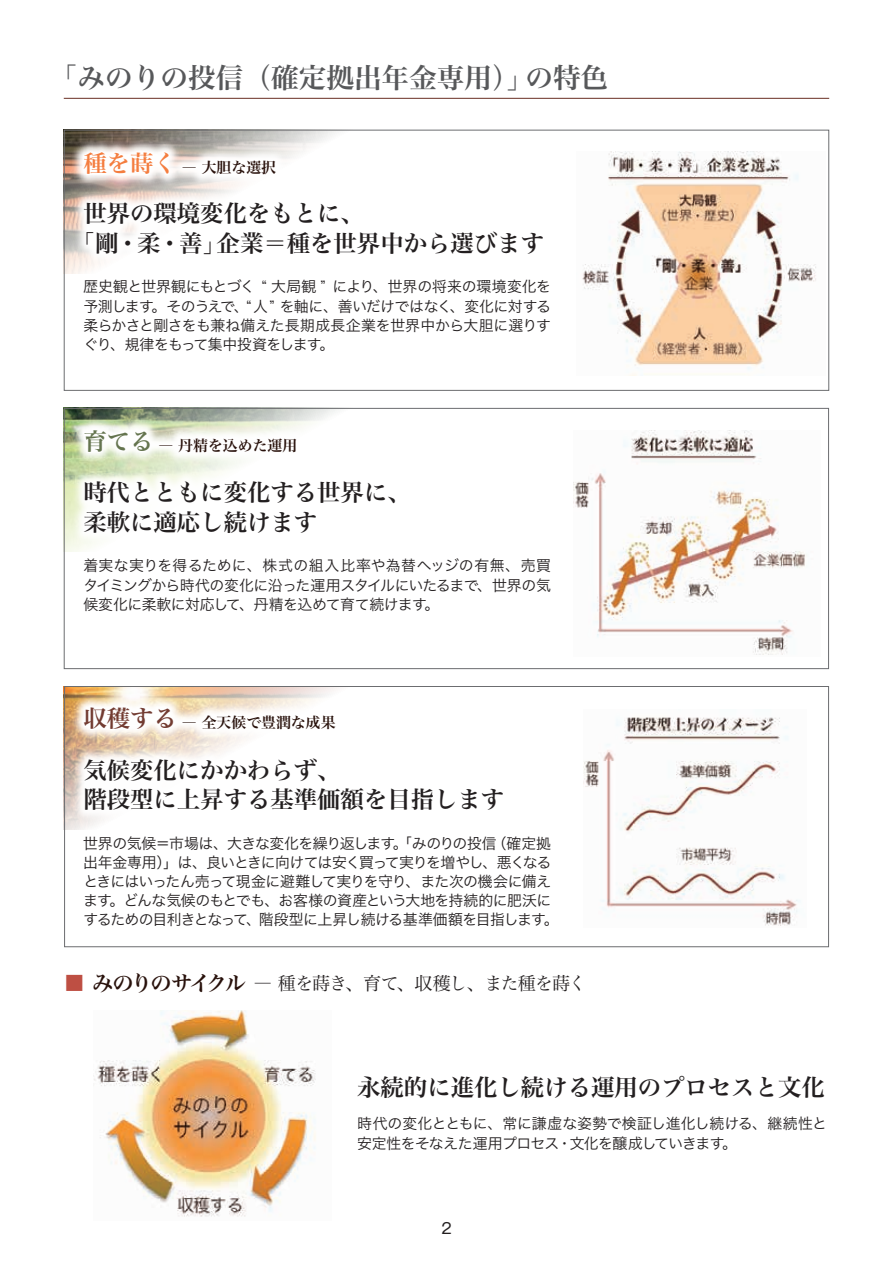
<style>
.page{position:relative;width:893px;height:1263px;background:#fff}
.page>*{position:absolute;margin:0;border:0;box-sizing:border-box;transform-origin:0 0}
.t1{font:27.6px "Hira Min Pro W6";color:#57585a}
.t2{font:23.4px/29.7px "Hira Min Pro W6";color:#231f20}
.t3{font:18px "Hira Min Pro W3";letter-spacing:-.06em;color:#231f20}
.t4{font:14.85px/19.2px "Hira Kaku Pro W3";letter-spacing:-.035em;color:#231f20}
.t5{font:14.85px "Hira Min Pro W6";color:#28110b}
.t6{font:14.85px "Gothic MB101 Pr 6";color:#231f20}
.s1{font-size:23.4px;color:#f47d3f}
.s2{font-size:23.4px;color:#64744e}
.s3{font-size:23.4px;color:#723b31}
.s4{font-family:"Hira Min Pro W6";font-size:21.3px;color:#be4f43}
.s5{font-family:"Hira Min Pro W6";font-size:21.3px;color:#28110b}
</style>
<div class="page">
<img style="left:93px;top:1010px;width:223px;height:207px">
<img style="left:66px;top:410px;width:271px;height:141px">
<img style="left:66px;top:132px;width:270px;height:141px">
<img style="left:66px;top:688px;width:271px;height:141px">
<div style="left:64px;top:130px;width:765px;height:261px;border:1px solid #6c6d70"></div>
<div style="left:64px;top:408px;width:765px;height:261px;border:1px solid #6c6d70"></div>
<div style="left:64px;top:686px;width:765px;height:261px;border:1px solid #6c6d70"></div>
<img style="left:582px;top:152px;width:234px;height:223px">
<img style="left:573px;top:431px;width:233px;height:224px">
<img style="left:583px;top:717px;width:217px;height:209px">
<svg style="left:70px;top:139px;width:219px;height:49px"></svg>
<svg style="left:81px;top:150px;width:90px;height:40px"></svg>
<svg style="left:199px;top:150px;width:79px;height:40px"></svg>
<div style="left:71px;top:190px;width:492px;height:174px;background:#fff"></div>
<svg style="left:70px;top:416px;width:239px;height:50px"></svg>
<svg style="left:82px;top:426px;width:70px;height:28px"></svg>
<svg style="left:176px;top:433px;width:122px;height:28px"></svg>
<div style="left:71px;top:469px;width:492px;height:155px;background:#fff"></div>
<svg style="left:70px;top:693px;width:267px;height:50px"></svg>
<svg style="left:81px;top:703px;width:94px;height:29px"></svg>
<svg style="left:199px;top:704px;width:138px;height:42px"></svg>
<div style="left:71px;top:746px;width:492px;height:193px;background:#fff"></div>
<hr style="left:64px;top:98px;width:765px;height:1px;background:#723b31">
<h1 class="t1" style="left:50px;top:53px;width:560px">「みのりの投信（確定拠出年金専用）」の特色</h1>
<p class="t5" style="left:83px;top:155px;width:194px"><span class="s1">種を蒔く</span> ― 大胆な選択</p>
<h2 class="t2" style="left:72px;top:197px;width:474px;text-indent:12px">世界の環境変化をもとに、<br>「剛・柔・善」企業＝種を世界中から選びます</h2>
<p class="t4" style="left:83px;top:276px;width:469px;text-align:justify">歴史観と世界観にもとづく “ 大局観 ” により、世界の将来の環境変化を予測します。そのうえで、“人” を軸に、善いだけではなく、変化に対する柔らかさと剛さをも兼ね備えた長期成長企業を世界中から大胆に選りすぐり、規律をもって集中投資をします。</p>
<p class="t5" style="left:83px;top:432px;width:216px"><span class="s2">育てる</span> ― 丹精を込めた運用</p>
<h2 class="t2" style="left:83px;top:476px;width:329px">時代とともに変化する世界に、柔軟に適応し続けます</h2>
<p class="t4" style="left:83px;top:555px;width:469px;text-align:justify">着実な実りを得るために、株式の組入比率や為替ヘッジの有無、売買タイミングから時代の変化に沿った運用スタイルにいたるまで、世界の気候変化に柔軟に対応して、丹精を込めて育て続けます。</p>
<p class="t5" style="left:83px;top:709px;width:254px"><span class="s3">収穫する</span> ― 全天候で豊潤な成果</p>
<h2 class="t2" style="left:83px;top:753px;width:422px">気候変化にかかわらず、<br>階段型に上昇する基準価額を目指します</h2>
<p class="t4" style="left:83px;top:832px;width:477px">世界の気候＝市場は、大きな変化を繰り返します。「みのりの投信（確定拠出年金専用）」は、良いときに向けては安く買って実りを増やし、悪くなるときにはいったん売って現金に避難して実りを守り、また次の機会に備えます。どんな気候のもとでも、お客様の資産という大地を持続的に肥沃にするための目利きとなって、階段型に上昇し続ける基準価額を目指します。</p>
<p class="t3" style="left:64px;top:968px;width:524px"><span class="s4">■</span> <span class="s5">みのりのサイクル</span> ― 種を蒔き、育て、収穫し、また種を蒔く</p>
<h2 class="t2" style="left:357px;top:1071px;width:469px">永続的に進化し続ける運用のプロセスと文化</h2>
<p class="t4" style="left:357px;top:1113px;width:471px">時代の変化とともに、常に謙虚な姿勢で検証し進化し続ける、継続性と安定性をそなえた運用プロセス・文化を醸成していきます。</p>
<p class="t6" style="left:441px;top:1215px;width:12px">2</p>
</div>
